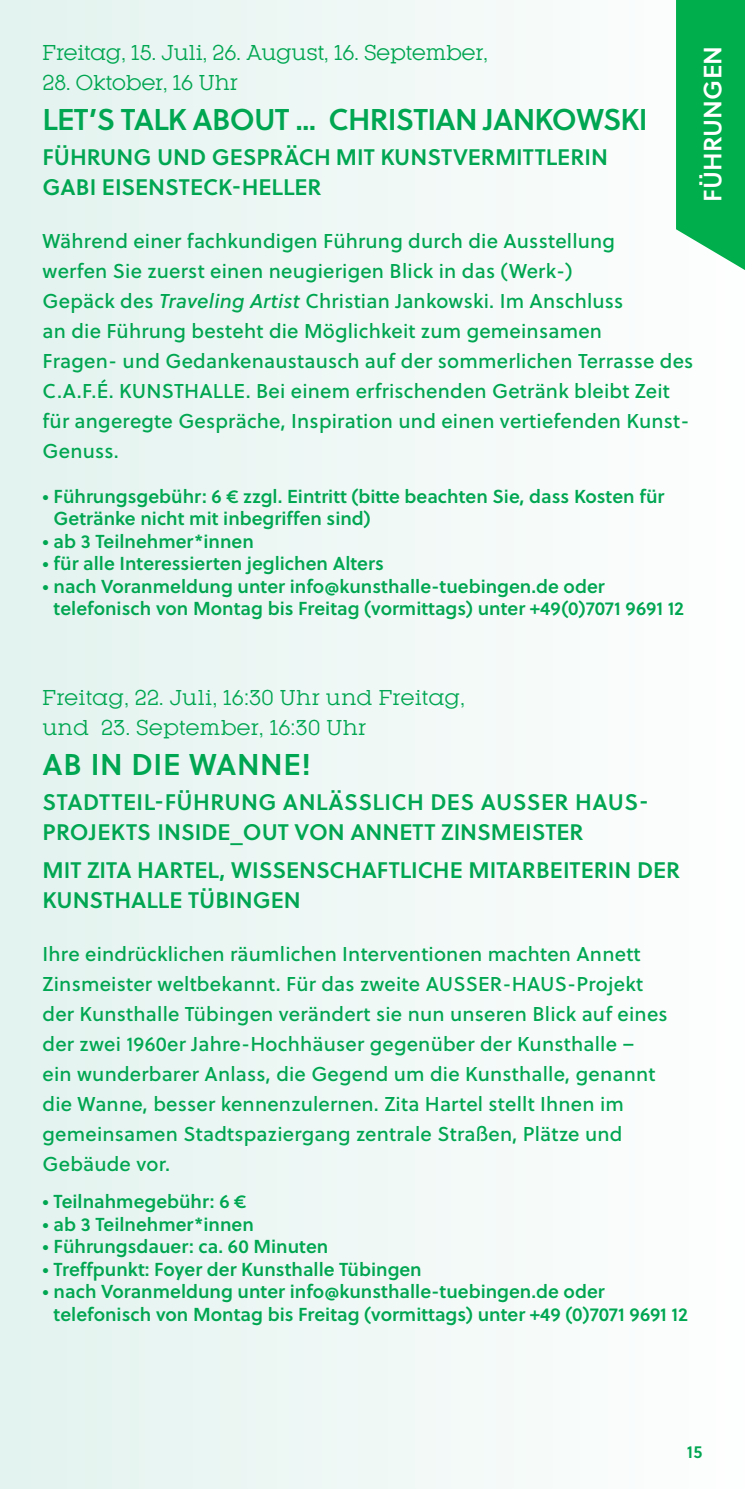
<style>
.page{position:relative;width:745px;height:1489px;background:#fff}
.page>*{position:absolute;margin:0;border:0;box-sizing:border-box;transform-origin:0 0}
.t1{font:30px "Soleil Sb";letter-spacing:-.025em;color:#00a651}
.t2{font:30px "Soleil Sb";letter-spacing:.02em;color:#00a651}
.t3{font:25px "Soleil Sb";letter-spacing:.01em;color:#fff}
.t4{font:22.5px/30px "Soleil Sb";color:#00a651}
.t5{font:20px/30px "Soleil Bk";letter-spacing:.01em;color:#00a651}
.t6{font:20px/30px "Kettering 105";letter-spacing:.01em;color:#00a651}
.t7{font:18.75px/22.5px "Soleil Sb";color:#00a651}
.t8{font:17.5px "Soleil Sb";color:#00a651}
.s1{font-style:italic}
</style>
<div class="page">
<div style="left:0;top:0;width:744px;height:1488px;background:linear-gradient(to right,#e2f3ef,#fdfefe)"></div>
<svg style="left:675px;top:0;width:69px;height:270px;background:#16b65b"></svg>
<p class="t6" style="left:43px;top:38px;width:446px">Freitag, 15. Juli, 26. August, 16. September,</p>
<p class="t6" style="left:43px;top:68px;width:196px">28. Oktober, 16 Uhr</p>
<h1 class="t1" style="left:43px;top:97px;width:606px">LET’S TALK ABOUT ... CHRISTIAN JANKOWSKI</h1>
<p class="t4" style="left:43px;top:141px;width:566px">FÜHRUNG UND GESPRÄCH MIT KUNSTVERMITTLERIN<br>GABI EISENSTECK-HELLER</p>
<p class="t5" style="left:43px;top:225px;width:652px">Während einer fachkundigen Führung durch die Ausstellung<br>werfen Sie zuerst einen neugierigen Blick in das (Werk-)<br>Gepäck des <span class="s1">Traveling Artist</span> Christian Jankowski. Im Anschluss<br>an die Führung besteht die Möglichkeit zum gemeinsamen<br>Fragen- und Gedankenaustausch auf der sommerlichen Terrasse des C.A.F.É. KUNSTHALLE. Bei einem erfrischenden Getränk bleibt Zeit für angeregte Gespräche, Inspiration und einen vertiefenden Kunst-Genuss.</p>
<p class="t7" style="left:54px;top:484px;width:612px;text-indent:-11px">• Führungsgebühr: 6 € zzgl. Eintritt (bitte beachten Sie, dass Kosten für<br>Getränke nicht mit inbegriffen sind)</p>
<p class="t7" style="left:43px;top:529px;width:213px">• ab 3 Teilnehmer*innen</p>
<p class="t7" style="left:43px;top:551px;width:342px">• für alle Interessierten jeglichen Alters</p>
<p class="t7" style="left:54px;top:574px;width:631px;text-indent:-11px">• nach Voranmeldung unter info@kunsthalle-tuebingen.de oder telefonisch von Montag bis Freitag (vormittags) unter +49(0)7071 9691 12</p>
<p class="t3" style="left:693px;top:202px;width:158px;rotate:-90deg">FÜHRUNGEN</p>
<p class="t6" style="left:43px;top:683px;width:423px">Freitag, 22. Juli, 16:30 Uhr und Freitag, und 23. September, 16:30 Uhr</p>
<h1 class="t2" style="left:43px;top:742px;width:270px">AB IN DIE WANNE!</h1>
<p class="t4" style="left:43px;top:786px;width:607px">STADTTEIL-FÜHRUNG ANLÄSSLICH DES AUSSER HAUS-<br>PROJEKTS INSIDE_OUT VON ANNETT ZINSMEISTER</p>
<p class="t4" style="left:43px;top:854px;width:638px">MIT ZITA HARTEL, WISSENSCHAFTLICHE MITARBEITERIN DER<br>KUNSTHALLE TÜBINGEN</p>
<p class="t5" style="left:43px;top:937px;width:626px">Ihre eindrücklichen räumlichen Interventionen machten Annett Zinsmeister weltbekannt. Für das zweite AUSSER-HAUS-Projekt der Kunsthalle Tübingen verändert sie nun unseren Blick auf eines der zwei 1960er Jahre-Hochhäuser gegenüber der Kunsthalle – ein wunderbarer Anlass, die Gegend um die Kunsthalle, genannt die Wanne, besser kennenzulernen. Zita Hartel stellt Ihnen im gemeinsamen Stadtspaziergang zentrale Straßen, Plätze und Gebäude vor.</p>
<p class="t7" style="left:43px;top:1189px;width:205px">• Teilnahmegebühr: 6 €</p>
<p class="t7" style="left:43px;top:1211px;width:213px">• ab 3 Teilnehmer*innen</p>
<p class="t7" style="left:43px;top:1234px;width:287px">• Führungsdauer: ca. 60 Minuten</p>
<p class="t7" style="left:43px;top:1256px;width:380px">• Treffpunkt: Foyer der Kunsthalle Tübingen</p>
<p class="t7" style="left:54px;top:1279px;width:635px;text-indent:-11px">• nach Voranmeldung unter info@kunsthalle-tuebingen.de oder telefonisch von Montag bis Freitag (vormittags) unter +49 (0)7071 9691 12</p>
<p class="t8" style="left:686px;top:1438px;width:17px">15</p>
</div>
